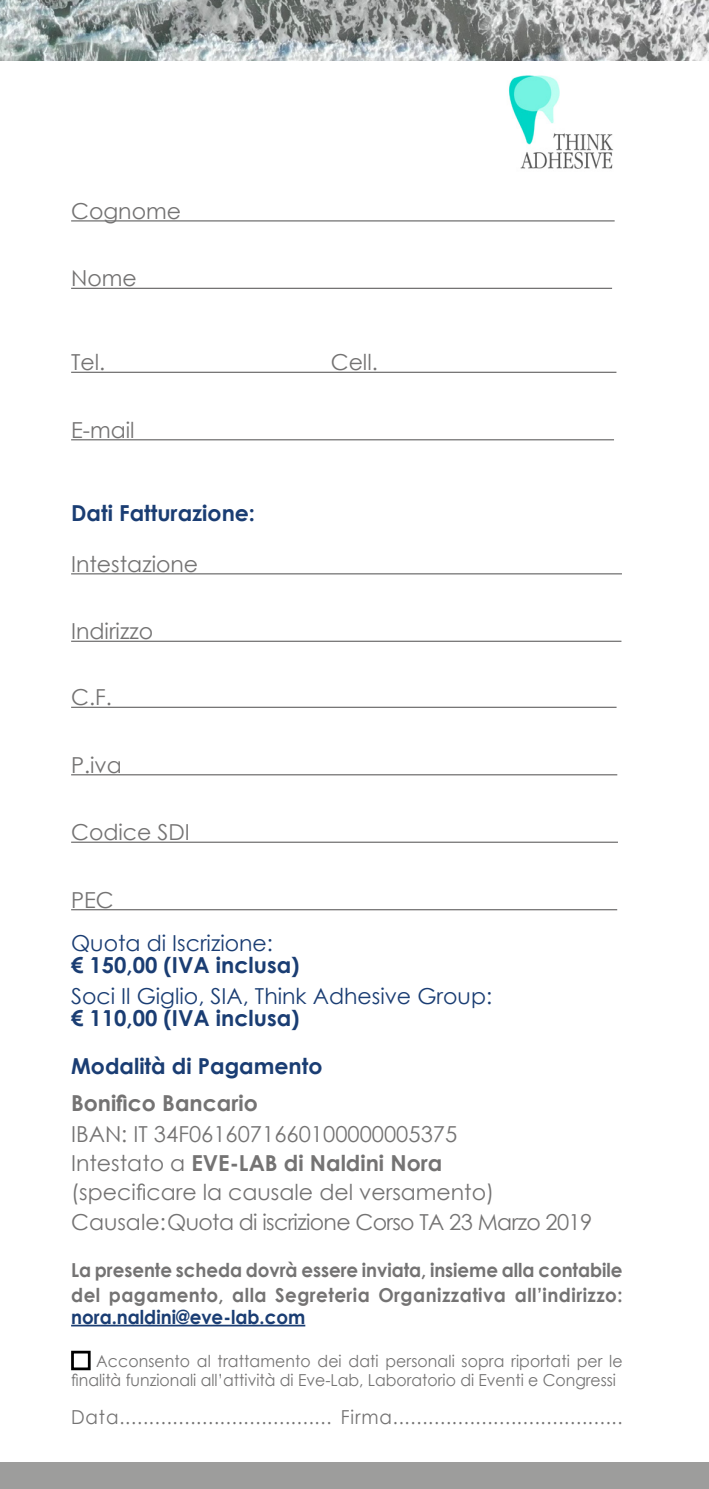
<style>
.page{position:relative;width:709px;height:1489px;background:#fff}
.page>*{position:absolute;margin:0;border:0;box-sizing:border-box;transform-origin:0 0}
.t1{font:22px/29.2px "Century Gothic";color:#747373}
.t2{font:700 22px "Century Gothic";color:#1a3d73}
.t3{font:22px "Century Gothic";color:#1a3d73}
.t4{font:700 22px "Century Gothic";color:#747373}
.t5{font:700 19.25px/25px "Century Gothic";letter-spacing:-.005em;color:#747373;scale:.95 1}
.t6{font:19.25px "Century Gothic";letter-spacing:.045em;color:#747373;scale:.95 1}
.t7{font:700 19.25px "Century Gothic";color:#1a3d73;scale:.95 1}
.t8{font:16.5px/19.2px "Century Gothic";color:#747373;scale:.95 1}
.s1{font-weight:700}
</style>
<div class="page">
<img style="left:509px;top:75px;width:105px;height:94px">
<div style="left:0;top:1462px;width:709px;height:26px;background:#9d9d9c"></div>
<hr style="left:71px;top:220px;width:543px;height:1px;background:#747373">
<hr style="left:71px;top:288px;width:541px;height:1px;background:#747373">
<hr style="left:71px;top:371px;width:545px;height:2px;background:#747373">
<hr style="left:71px;top:439px;width:543px;height:1px;background:#747373">
<hr style="left:71px;top:573px;width:551px;height:1px;background:#747373">
<hr style="left:71px;top:640px;width:550px;height:2px;background:#747373">
<hr style="left:71px;top:706px;width:545px;height:2px;background:#747373">
<hr style="left:71px;top:774px;width:546px;height:1px;background:#747373">
<hr style="left:71px;top:841px;width:547px;height:1px;background:#747373">
<hr style="left:71px;top:909px;width:546px;height:1px;background:#747373">
<div style="left:71px;top:1350px;width:20px;height:20px;border:3px solid #000"></div>
<hr style="left:71px;top:1324px;width:234px;height:2px;background:#1a3d73">
<img style="left:0;top:1px;width:709px;height:59px">
<p class="t1" style="left:71px;top:196px;width:111px">Cognome</p>
<p class="t1" style="left:71px;top:263px;width:67px">Nome</p>
<p class="t1" style="left:71px;top:347px;width:36px">Tel.</p>
<p class="t1" style="left:331px;top:347px;width:49px">Cell.</p>
<p class="t1" style="left:71px;top:415px;width:65px">E-mail</p>
<p class="t2" style="left:71px;top:496px;width:185px">Dati Fatturazione:</p>
<p class="t1" style="left:71px;top:549px;width:129px">Intestazione</p>
<p class="t1" style="left:71px;top:616px;width:83px">Indirizzo</p>
<p class="t1" style="left:71px;top:682px;width:42px">C.F.</p>
<p class="t1" style="left:71px;top:749px;width:52px">P.iva</p>
<p class="t1" style="left:71px;top:817px;width:120px">Codice SDI</p>
<p class="t1" style="left:71px;top:884px;width:44px">PEC</p>
<p class="t3" style="left:71px;top:927px;width:203px">Quota di Iscrizione:</p>
<p class="t2" style="left:71px;top:948px;width:230px">€ 150,00 (IVA inclusa)</p>
<p class="t3" style="left:71px;top:980px;width:422px">Soci Il Giglio, SIA, Think Adhesive Group:</p>
<p class="t2" style="left:71px;top:1001px;width:230px">€ 110,00 (IVA inclusa)</p>
<p class="t2" style="left:71px;top:1049px;width:253px">Modalità di Pagamento</p>
<p class="t4" style="left:71px;top:1086px;width:188px">Bonifico Bancario</p>
<p class="t1" style="left:71px;top:1118px;width:522px">IBAN: IT 34F0616071660100000005375<br>Intestato a <span class="s1">EVE-LAB di Naldini Nora<br></span>(specificare la causale del versamento)<br>Causale:Quota di iscrizione Corso TA 23 Marzo 2019</p>
<p class="t5" style="left:71px;top:1256px;width:582px">La presente scheda dovrà essere inviata, insieme alla contabile del pagamento, alla Segreteria Organizzativa all’indirizzo:</p>
<p class="t7" style="left:71px;top:1302px;width:248px">nora.naldini@eve-lab.com</p>
<p class="t8" style="left:71px;top:1350px;width:582px;text-indent:25px">Acconsento al trattamento dei dati personali sopra riportati per le finalità funzionali all’attività di Eve-Lab, Laboratorio di Eventi e Congressi</p>
<p class="t6" style="left:71px;top:1403px;width:582px">Data.................................... Firma.......................................</p>
</div>
